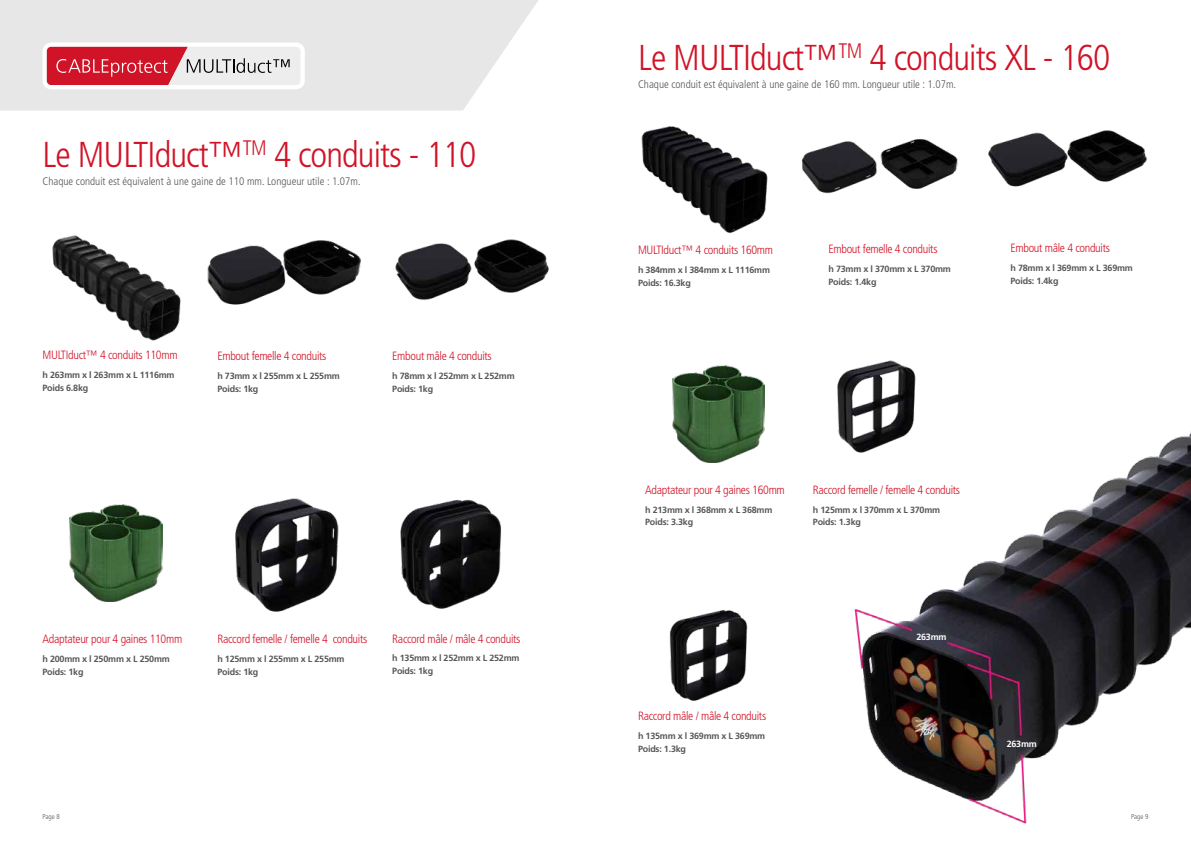
<style>
.page{position:relative;width:1191px;height:842px;background:#fff}
.page>*{position:absolute;margin:0;border:0;box-sizing:border-box;transform-origin:0 0}
.t1{font:300 condensed 36px "Frutiger";letter-spacing:-.025em;color:#d11327}
.t2{font:300 condensed 12px "Frutiger";letter-spacing:-.025em;color:#d11327}
.t3{font:300 condensed 11px "Frutiger";color:#575756}
.t4{font:700 9px/13px "Frutiger";letter-spacing:-.025em;color:#575756}
.t5{font:700 9px "Frutiger";letter-spacing:-.025em;color:#fff}
.t6{font:300 condensed 7px "Frutiger";color:#575756}
</style>
<div class="page">
<img style="left:854px;top:431px;width:337px;height:393px">
<img style="left:52px;top:235px;width:129px;height:106px">
<img style="left:395px;top:239px;width:154px;height:61px">
<img style="left:69px;top:504px;width:93px;height:97px">
<img style="left:207px;top:240px;width:154px;height:65px">
<img style="left:235px;top:498px;width:104px;height:114px">
<img style="left:400px;top:499px;width:102px;height:110px">
<svg style="left:0;top:0;width:538px;height:111px;background:#e9e9e9"></svg>
<div style="left:43px;top:43px;width:262px;height:46px;background:#fff;border-radius:9px"></div>
<svg style="left:47px;top:47px;width:253px;height:38px;background:#d77c86"></svg>
<img style="left:641px;top:126px;width:127px;height:108px">
<img style="left:837px;top:360px;width:115px;height:117px">
<img style="left:802px;top:138px;width:156px;height:56px">
<img style="left:669px;top:609px;width:79px;height:92px">
<img style="left:988px;top:130px;width:159px;height:57px">
<img style="left:672px;top:366px;width:92px;height:97px">
<h1 class="t1" style="left:43px;top:134px;width:435px">Le MULTIduct™<sup>TM</sup> 4 conduits - 110</h1>
<p class="t3" style="left:43px;top:175px;width:320px">Chaque conduit est équivalent à une gaine de 110 mm. Longueur utile : 1.07m.</p>
<h2 class="t2" style="left:43px;top:348px;width:137px">MULTIduct™ 4 conduits 110mm</h2>
<p class="t4" style="left:43px;top:368px;width:133px">h 263mm x l 263mm x L 1116mm<br>Poids 6.8kg</p>
<h2 class="t2" style="left:217px;top:349px;width:111px">Embout femelle 4 conduits</h2>
<p class="t4" style="left:217px;top:369px;width:124px">h 73mm x l 255mm x L 255mm<br>Poids: 1kg</p>
<h2 class="t2" style="left:392px;top:349px;width:101px">Embout mâle 4 conduits</h2>
<p class="t4" style="left:392px;top:369px;width:124px">h 78mm x l 252mm x L 252mm<br>Poids: 1kg</p>
<h2 class="t2" style="left:43px;top:632px;width:141px">Adaptateur pour 4 gaines 110mm</h2>
<p class="t4" style="left:43px;top:652px;width:129px">h 200mm x l 250mm x L 250mm<br>Poids: 1kg</p>
<h2 class="t2" style="left:217px;top:632px;width:151px">Raccord femelle / femelle 4 conduits</h2>
<p class="t4" style="left:217px;top:652px;width:129px">h 125mm x l 255mm x L 255mm<br>Poids: 1kg</p>
<h2 class="t2" style="left:392px;top:632px;width:130px">Raccord mâle / mâle 4 conduits</h2>
<p class="t4" style="left:392px;top:652px;width:129px">h 135mm x l 252mm x L 252mm<br>Poids: 1kg</p>
<h1 class="t1" style="left:638px;top:37px;width:474px">Le MULTIduct™<sup>TM</sup> 4 conduits XL - 160</h1>
<p class="t3" style="left:638px;top:78px;width:320px">Chaque conduit est équivalent à une gaine de 160 mm. Longueur utile : 1.07m.</p>
<h2 class="t2" style="left:638px;top:243px;width:137px">MULTIduct™ 4 conduits 160mm</h2>
<p class="t4" style="left:638px;top:263px;width:133px">h 384mm x l 384mm x L 1116mm<br>Poids: 16.3kg</p>
<h2 class="t2" style="left:828px;top:242px;width:111px">Embout femelle 4 conduits</h2>
<p class="t4" style="left:828px;top:262px;width:124px">h 73mm x l 370mm x L 370mm<br>Poids: 1.4kg</p>
<h2 class="t2" style="left:1010px;top:241px;width:101px">Embout mâle 4 conduits</h2>
<p class="t4" style="left:1010px;top:261px;width:124px">h 78mm x l 369mm x L 369mm<br>Poids: 1.4kg</p>
<h2 class="t2" style="left:645px;top:483px;width:141px">Adaptateur pour 4 gaines 160mm</h2>
<p class="t4" style="left:645px;top:503px;width:129px">h 213mm x l 368mm x L 368mm<br>Poids: 3.3kg</p>
<h2 class="t2" style="left:813px;top:483px;width:149px">Raccord femelle / femelle 4 conduits</h2>
<p class="t4" style="left:813px;top:503px;width:129px">h 125mm x l 370mm x L 370mm<br>Poids: 1.3kg</p>
<h2 class="t2" style="left:638px;top:709px;width:130px">Raccord mâle / mâle 4 conduits</h2>
<p class="t4" style="left:638px;top:729px;width:129px">h 135mm x l 369mm x L 369mm<br>Poids: 1.3kg</p>
<p class="t5" style="left:916px;top:632px;width:32px">263mm</p>
<p class="t5" style="left:1006px;top:739px;width:32px">263mm</p>
<p class="t6" style="left:43px;top:812px;width:19px">Page 8</p>
<p class="t6" style="left:1131px;top:812px;width:19px">Page 9</p>
</div>
